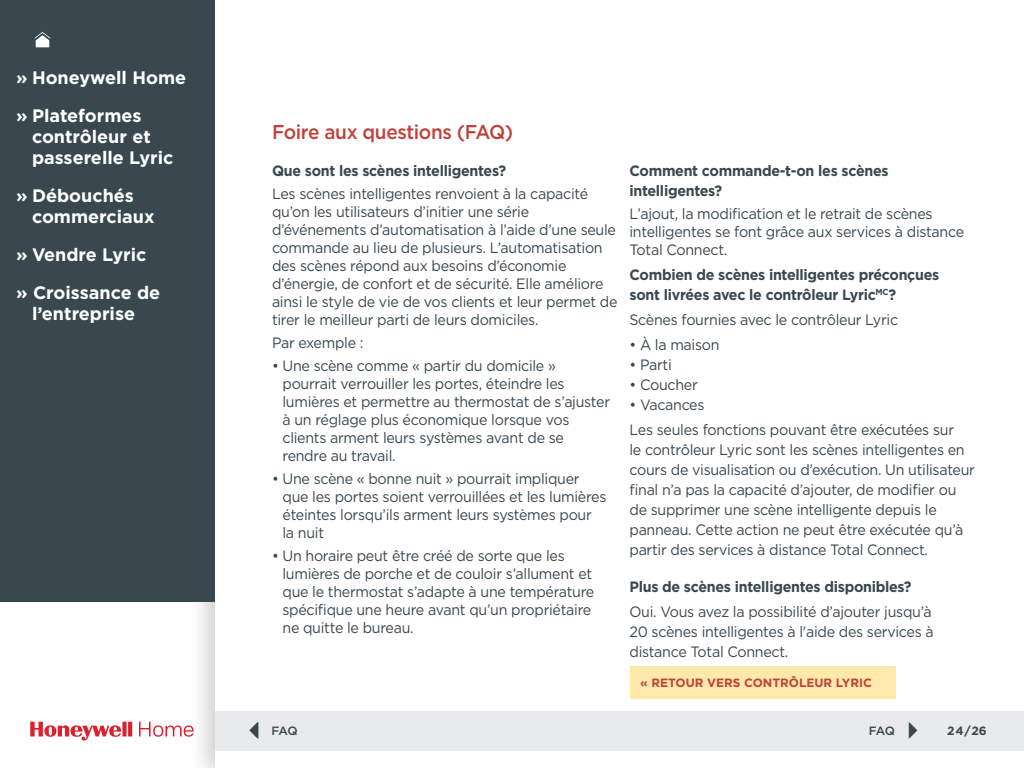
<style>
.page{position:relative;width:1024px;height:768px;background:#fff}
.page>*{position:absolute;margin:0;border:0;box-sizing:border-box;transform-origin:0 0}
.t1{font:500 20px "Gotham";letter-spacing:-.02em;color:#c0413a;scale:.95 1}
.t2{font:700 18px/38px "Gotham";color:#fff}
.t3{font:15px/18px "Gotham";letter-spacing:-.02em;color:#39474f;scale:.95 1}
.t4{font:700 15px/20px "Gotham";letter-spacing:-.02em;color:#39474f;scale:.95 1}
.t5{font:700 12px "Gotham";color:#c0413a}
.t6{font:700 12px "Gotham";color:#39474f}
.t7{font:500 12px "Gotham";color:#39474f}
.s1{font-weight:500}
</style>
<div class="page">
<div style="left:0;top:0;width:215px;height:602px;background:#39474f"></div>
<div style="left:215px;top:711px;width:809px;height:40px;background:#e9eaeb"></div>
<svg style="left:30px;top:722px;width:164px;height:19px"></svg>
<div style="left:630px;top:666px;width:265px;height:33px;background:#fee9ab"></div>
<svg style="left:34px;top:32px;width:17px;height:16px"></svg>
<p class="t2" style="left:16px;top:59px;width:172px">» Honeywell Home » Plateformes</p>
<p class="t2" style="left:32px;top:126px;width:143px;line-height:21px">contrôleur et passerelle Lyric</p>
<p class="t2" style="left:32px;top:185px;width:124px;line-height:21px;text-indent:-16px">» Débouchés commerciaux</p>
<p class="t2" style="left:16px;top:236px;width:146px">» Vendre Lyric » Croissance de</p>
<p class="t2" style="left:32px;top:295px;width:105px">l’entreprise</p>
<h1 class="t1" style="left:272px;top:119px;width:255px">Foire aux questions (FAQ)</h1>
<p class="t4" style="left:272px;top:161px;width:248px">Que sont les scènes intelligentes?</p>
<p class="t3" style="left:272px;top:184px;width:365px">Les scènes intelligentes renvoient à la capacité qu’on les utilisateurs d’initier une série d’événements d’automatisation à l’aide d’une seule commande au lieu de plusieurs. L’automatisation des scènes répond aux besoins d’économie d’énergie, de confort et de sécurité. Elle améliore ainsi le style de vie de vos clients et leur permet de tirer le meilleur parti de leurs domiciles.</p>
<p class="t3" style="left:272px;top:333px;width:98px">Par exemple :</p>
<p class="t3" style="left:283px;top:356px;width:346px;text-indent:-11px">• Une scène comme « partir du domicile » pourrait verrouiller les portes, éteindre les lumières et permettre au thermostat de s’ajuster à un réglage plus économique lorsque vos clients arment leurs systèmes avant de se rendre au travail.</p>
<p class="t3" style="left:283px;top:469px;width:343px;text-indent:-11px">• Une scène « bonne nuit » pourrait impliquer que les portes soient verrouillées et les lumières éteintes lorsqu’ils arment leurs systèmes pour la nuit</p>
<p class="t3" style="left:283px;top:546px;width:330px;text-indent:-11px">• Un horaire peut être créé de sorte que les lumières de porche et de couloir s’allument et que le thermostat s’adapte à une température spécifique une heure avant qu’un propriétaire ne quitte le bureau.</p>
<p class="t4" style="left:630px;top:161px;width:274px">Comment commande-t-on les scènes intelligentes?</p>
<p class="t3" style="left:630px;top:204px;width:354px">L’ajout, la modification et le retrait de scènes intelligentes se font grâce aux services à distance<br>Total Connect.</p>
<p class="t4" style="left:630px;top:265px;width:328px">Combien de scènes intelligentes préconçues sont livrées avec le contrôleur Lyric<sup>MC</sup>?</p>
<p class="t3" style="left:629px;top:310px;width:284px">Scènes fournies avec le contrôleur Lyric</p>
<p class="t3" style="left:629px;top:335px;width:96px">• À la maison</p>
<p class="t3" style="left:629px;top:355px;width:46px">• Parti</p>
<p class="t3" style="left:629px;top:375px;width:73px">• Coucher</p>
<p class="t3" style="left:629px;top:392px;width:343px;line-height:25px">• Vacances<br>Les seules fonctions pouvant être exécutées sur</p>
<p class="t3" style="left:629px;top:439px;width:365px;line-height:20px">le contrôleur Lyric sont les scènes intelligentes en cours de visualisation ou d’exécution. Un utilisateur final n’a pas la capacité d’ajouter, de modifier ou de supprimer une scène intelligente depuis le panneau. Cette action ne peut être exécutée qu’à partir des services à distance Total Connect.</p>
<p class="t4" style="left:629px;top:577px;width:299px">Plus de scènes intelligentes disponibles?</p>
<p class="t3" style="left:629px;top:601px;width:322px;line-height:20px">Oui. Vous avez la possibilité d’ajouter jusqu’à<br>20 scènes intelligentes à l'aide des services à distance Total Connect.</p>
<p class="t5" style="left:640px;top:674px;width:233px">« RETOUR VERS CONTRÔLEUR LYRIC</p>
<p class="t7" style="left:272px;top:723px;width:28px">FAQ</p>
<p class="t6" style="left:869px;top:723px;width:119px"><span class="s1">FAQ</span> ✔ 24/26</p>
</div>
